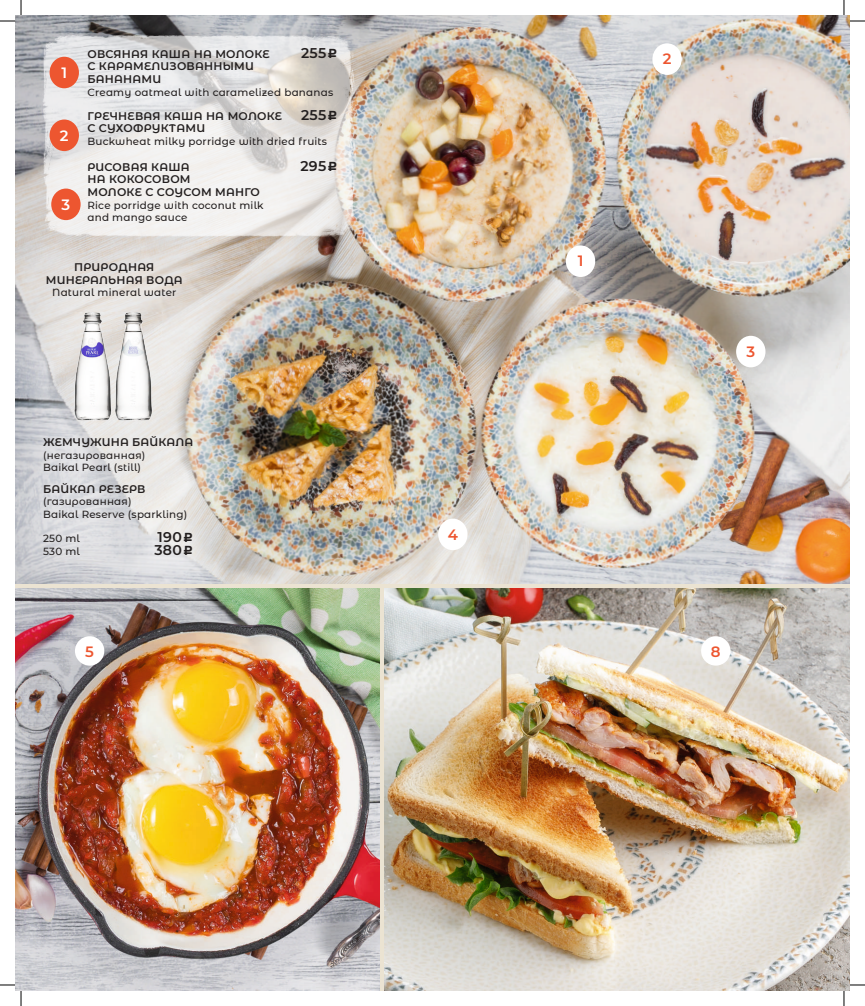
<style>
.page{position:relative;width:865px;height:1006px;background:#fff}
.page>*{position:absolute;margin:0;border:0;box-sizing:border-box;transform-origin:0 0}
.t1{font:600 14.9px "Montserrat";color:#ed5630}
.t2{font:600 14.9px "Montserrat";color:#fff}
.t3{font:600 14.1px "Montserrat Alternates";letter-spacing:.02em;color:#231f1f}
.t4{font:600 11.1px/12.7px "Montserrat Alternates";letter-spacing:.02em;color:#231f1f}
.t5{font:500 10.4px/12.8px "Montserrat Alternates";letter-spacing:.02em;color:#231f1f}
.s1{font-family:"ALS Rubl";font-weight:400;font-size:13px}
</style>
<div class="page">
<svg style="left:379px;top:929px;width:5px;height:61px"></svg>
<img style="left:15px;top:15px;width:834px;height:568px">
<img style="left:384px;top:589px;width:465px;height:401px">
<img style="left:15px;top:589px;width:364px;height:401px">
<div style="left:652px;top:43px;width:29px;height:32px;background:#fff;border-radius:50%"></div>
<div style="left:438px;top:519px;width:29px;height:31px;background:#fff;border-radius:50%"></div>
<div style="left:735px;top:336px;width:30px;height:31px;background:#fff;border-radius:50%"></div>
<div style="left:565px;top:245px;width:30px;height:32px;background:#fff;border-radius:50%"></div>
<img style="left:26px;top:22px;width:351px;height:235px">
<div style="left:50px;top:57px;width:29px;height:31px;background:#ed5630;border-radius:50%"></div>
<div style="left:50px;top:120px;width:29px;height:31px;background:#ed5630;border-radius:50%"></div>
<div style="left:51px;top:189px;width:30px;height:31px;background:#ed5630;border-radius:50%"></div>
<img style="left:74px;top:313px;width:88px;height:107px">
<div style="left:700px;top:636px;width:30px;height:29px;background:#fff;border-radius:50%"></div>
<div style="left:75px;top:636px;width:29px;height:29px;background:#fff;border-radius:50%"></div>
<svg style="left:0;top:0;width:22px;height:22px"></svg>
<svg style="left:0;top:984px;width:22px;height:22px"></svg>
<svg style="left:842px;top:0;width:22px;height:22px"></svg>
<svg style="left:842px;top:984px;width:22px;height:22px"></svg>
<h1 class="t2" style="left:61px;top:62px;width:7px">1</h1>
<h1 class="t2" style="left:60px;top:125px;width:10px">2</h1>
<h1 class="t2" style="left:62px;top:194px;width:10px">3</h1>
<p class="t4" style="left:87px;top:47px;width:184px">ОВСЯНАЯ КАША НА МОЛОКЕ</p>
<h2 class="t3" style="left:301px;top:43px;width:38px">255<span class="s1">C</span></h2>
<p class="t4" style="left:87px;top:60px;width:168px">С КАРАМЕЛИЗОВАННЫМИ<br>БАНАНАМИ</p>
<p class="t5" style="left:87px;top:85px;width:247px">Creamy oatmeal with caramelized bananas</p>
<p class="t4" style="left:87px;top:109px;width:196px">ГРЕЧНЕВАЯ КАША НА МОЛОКЕ</p>
<h2 class="t3" style="left:301px;top:105px;width:38px">255<span class="s1">C</span></h2>
<p class="t4" style="left:87px;top:121px;width:119px">С СУХОФРУКТАМИ</p>
<p class="t5" style="left:87px;top:135px;width:241px">Buckwheat milky porridge with dried fruits</p>
<p class="t4" style="left:87px;top:160px;width:104px">РИСОВАЯ КАША</p>
<h2 class="t3" style="left:300px;top:155px;width:39px">295<span class="s1">C</span></h2>
<p class="t4" style="left:87px;top:172px;width:174px">НА КОКОСОВОМ<br>МОЛОКЕ С СОУСОМ МАНГО</p>
<p class="t5" style="left:87px;top:198px;width:178px">Rice porridge with coconut milk and mango sauce</p>
<p class="t4" style="left:46px;top:260px;width:138px;text-align:center">ПРИРОДНАЯ<br>МИНЕРАЛЬНАЯ ВОДА</p>
<p class="t5" style="left:52px;top:286px;width:126px">Natural mineral water</p>
<p class="t4" style="left:43px;top:435px;width:152px">ЖЕМЧУЖИНА БАЙКАЛА</p>
<p class="t5" style="left:43px;top:448px;width:104px">(негазированная)<br>Baikal Pearl (still)</p>
<p class="t4" style="left:43px;top:482px;width:104px">БАЙКАЛ РЕЗЕРВ</p>
<p class="t5" style="left:43px;top:495px;width:146px">(газированная)<br>Baikal Reserve (sparkling)</p>
<p class="t5" style="left:43px;top:532px;width:38px">250 ml</p>
<h2 class="t3" style="left:157px;top:527px;width:37px">190<span class="s1">C</span></h2>
<p class="t5" style="left:43px;top:544px;width:38px">530 ml</p>
<h2 class="t3" style="left:154px;top:540px;width:40px">380<span class="s1">C</span></h2>
<h1 class="t1" style="left:447px;top:524px;width:12px">4</h1>
<h1 class="t1" style="left:577px;top:251px;width:7px">1</h1>
<h1 class="t1" style="left:662px;top:49px;width:10px">2</h1>
<h1 class="t1" style="left:746px;top:341px;width:10px">3</h1>
<h1 class="t1" style="left:85px;top:641px;width:10px">5</h1>
<h1 class="t1" style="left:710px;top:641px;width:11px">8</h1>
</div>
